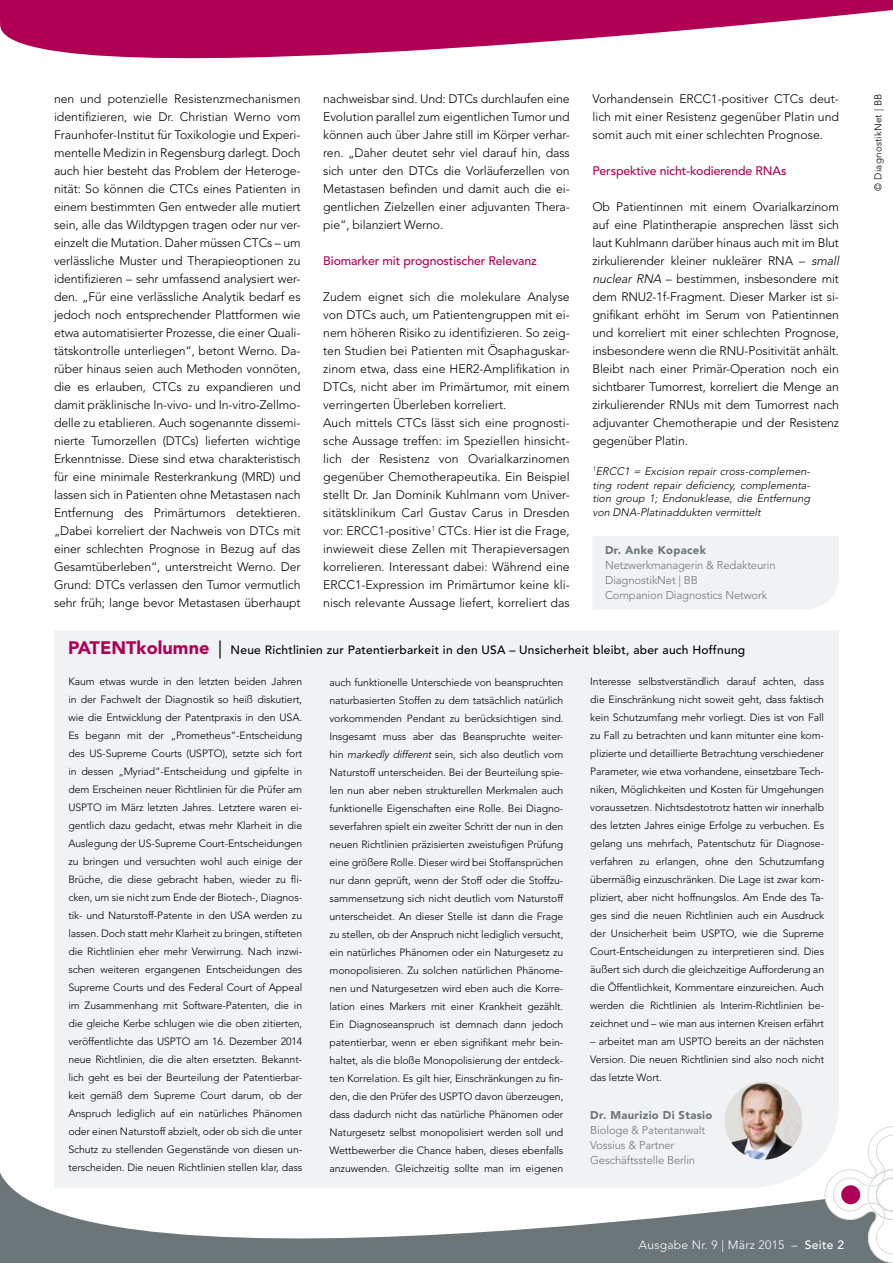
<style>
.page{position:relative;width:893px;height:1263px;background:#fff}
.page>*{position:absolute;margin:0;border:0;box-sizing:border-box;transform-origin:0 0}
.t1{font:300 12.3px/18px "Avenir LT Std";color:#000;text-align:justify}
.t2{font:500 12.3px "Avenir LT Std";letter-spacing:-.01em;color:#af0055}
.t3{font:500 12px "Avenir LT Std";letter-spacing:.02em;color:#000}
.t4{font:300 12px "Avenir LT Std";letter-spacing:.025em;color:#fff}
.t5{font:300 11.25px/15px "Avenir LT Std";letter-spacing:-.01em;color:#6c7678}
.t6{font:900 11.25px "Avenir LT Std";letter-spacing:.03em;color:#6c7678}
.t7{font:italic 300 10.8px/13.5px "Avenir LT Std";color:#000;text-align:justify}
.t8{font:300 10.5px/18px "Avenir LT Std";letter-spacing:-.01em;color:#000;text-align:justify}
.t9{font:300 9.75px "Avenir LT Std";letter-spacing:.025em;color:#000}
.s1{font-style:italic}
.s2{font-weight:900;font-size:18px;color:#af0055}
.s3{font-family:"Minion Pro";font-weight:400;font-size:18px}
.s4{font-weight:500}
</style>
<div class="page">
<div style="left:593px;top:536px;width:246px;height:73px;background:#f0f2f3"></div>
<svg style="left:0;top:1173px;width:824px;height:90px;fill:#6c7678"></svg>
<svg style="left:0;top:0;width:893px;height:59px;fill:#af0055"></svg>
<svg style="left:824px;top:1126px;width:69px;height:137px"></svg>
<div style="left:841px;top:1185px;width:19px;height:19px;background:#af0055;border-radius:50%"></div>
<div style="left:54px;top:631px;width:785px;height:557px;background:#f0f2f3"></div>
<img style="left:725px;top:1082px;width:77px;height:77px;border-radius:39px">
<p class="t1" style="left:54px;top:90px;width:248px">nen und potenzielle Resistenzmechanismen identifizieren, wie Dr. Christian Werno vom Fraunhofer-Institut für Toxikologie und Experi&shy;mentelle Medizin in Regensburg darlegt. Doch auch hier besteht das Problem der Heteroge&shy;nität: So können die CTCs eines Patienten in einem bestimmten Gen entweder alle mutiert sein, alle das Wildtypgen tragen oder nur ver&shy;einzelt die Mutation. Daher müssen CTCs – um verlässliche Muster und Therapieoptionen zu identifizieren – sehr umfassend analysiert wer&shy;den. „Für eine verlässliche Analytik bedarf es jedoch noch entsprechender Plattformen wie etwa automatisierter Prozesse, die einer Quali&shy;tätskontrolle unterliegen“, betont Werno. Da&shy;rüber hinaus seien auch Methoden vonnöten, die es erlauben, CTCs zu expandieren und damit präklinische In-vivo- und In-vitro-Zellmo&shy;delle zu etablieren. Auch sogenannte dissemi&shy;nierte Tumorzellen (DTCs) lieferten wichtige Erkenntnisse. Diese sind etwa charakteristisch für eine minimale Resterkrankung (MRD) und lassen sich in Patienten ohne Metastasen nach Entfernung des Primärtumors detektieren. „Dabei korreliert der Nachweis von DTCs mit einer schlechten Prognose in Bezug auf das Gesamtüberleben“, unterstreicht Werno. Der Grund: DTCs verlassen den Tumor vermutlich sehr früh; lange bevor Metastasen überhaupt</p>
<p class="t1" style="left:592px;top:89px;width:248px">Vorhandensein ERCC1-positiver CTCs deut&shy;lich mit einer Resistenz gegenüber Platin und somit auch mit einer schlechten Prognose.</p>
<p class="t1" style="left:323px;top:90px;width:248px">nachweisbar sind. Und: DTCs durchlaufen eine Evolution parallel zum eigentlichen Tumor und können auch über Jahre still im Körper verhar&shy;ren. „Daher deutet sehr viel darauf hin, dass sich unter den DTCs die Vorläuferzellen von Metastasen befinden und damit auch die ei&shy;gentlichen Zielzellen einer adjuvanten Thera&shy;pie“, bilanziert Werno.</p>
<p class="t2" style="left:323px;top:253px;width:215px">Biomarker mit prognostischer Relevanz</p>
<p class="t1" style="left:323px;top:288px;width:248px;text-align:left">Zudem eignet sich die molekulare Analyse von DTCs auch, um Patientengruppen mit ei&shy;nem höheren Risiko zu identifizieren. So zeig&shy;ten Studien bei Patienten mit Ösaphaguskar&shy;zinom etwa, dass eine HER2-Amplifikation in DTCs, nicht aber im Primärtumor, mit einem verringerten Überleben korreliert.<br>Auch mittels CTCs lässt sich eine prognosti&shy;sche Aussage treffen: im Speziellen hinsicht&shy;lich der Resistenz von Ovarialkarzinomen gegenüber Chemotherapeutika. Ein Beispiel stellt Dr. Jan Dominik Kuhlmann vom Univer&shy;sitätsklinikum Carl Gustav Carus in Dresden vor: ERCC1-positive<sup>1</sup> CTCs. Hier ist die Frage, inwieweit diese Zellen mit Therapieversagen korrelieren. Interessant dabei: Während eine ERCC1-Expression im Primärtumor keine kli&shy;nisch relevante Aussage liefert, korreliert das</p>
<p class="t2" style="left:592px;top:163px;width:196px">Perspektive nicht-kodierende RNAs</p>
<p class="t1" style="left:592px;top:197px;width:251px;text-align:left">Ob Patientinnen mit einem Ovarialkarzinom auf eine Platintherapie ansprechen lässt sich laut Kuhlmann darüber hinaus auch mit im Blut zirkulierender kleiner nukleärer RNA – <span class="s1">small nuclear RNA</span> – bestimmen, insbesondere mit dem RNU2-1f-Fragment. Dieser Marker ist si&shy;gnifikant erhöht im Serum von Patientinnen und korreliert mit einer schlechten Prognose, insbesondere wenn die RNU-Positivität anhält.<br>Bleibt nach einer Primär-Operation noch ein sichtbarer Tumorrest, korreliert die Menge an zirkulierender RNUs mit dem Tumorrest nach adjuvanter Chemotherapie und der Resistenz gegenüber Platin.</p>
<p class="t7" style="left:592px;top:465px;width:221px"><sup>1</sup>ERCC1 = Excision repair cross-complemen&shy;ting rodent repair deficiency, complementa&shy;tion group 1; Endonuklease, die Entfernung von DNA-Platinaddukten vermittelt</p>
<p class="t6" style="left:605px;top:543px;width:102px">Dr. Anke Kopacek</p>
<p class="t5" style="left:605px;top:558px;width:172px">Netzwerkmanagerin &amp; Redakteurin<br>DiagnostikNet | BB<br>Companion Diagnostics Network</p>
<p class="t3" style="left:68px;top:643px;width:679px"><span class="s2">PATENTkolumne</span> <span class="s3">|</span> Neue Richtlinien zur Patentierbarkeit in den USA – Unsicherheit bleibt, aber auch Hoffnung</p>
<p class="t8" style="left:68px;top:673px;width:235px">Kaum etwas wurde in den letzten beiden Jahren in der Fachwelt der Diagnostik so heiß diskutiert, wie die Entwicklung der Patentpraxis in den USA.<br>Es begann mit der „Prometheus“-Entscheidung des US-Supreme Courts (USPTO), setzte sich fort in dessen „Myriad“-Entscheidung und gipfelte in dem Erscheinen neuer Richtlinien für die Prüfer am USPTO im März letzten Jahres. Letztere waren ei&shy;gentlich dazu gedacht, etwas mehr Klarheit in die Auslegung der US-Supreme Court-Entscheidungen zu bringen und versuchten wohl auch einige der Brüche, die diese gebracht haben, wieder zu fli&shy;cken, um sie nicht zum Ende der Biotech-, Diagnos&shy;tik- und Naturstoff-Patente in den USA werden zu lassen. Doch statt mehr Klarheit zu bringen, stifteten die Richtlinien eher mehr Verwirrung. Nach inzwi&shy;schen weiteren ergangenen Entscheidungen des Supreme Courts und des Federal Court of Appeal im Zusammenhang mit Software-Patenten, die in die gleiche Kerbe schlugen wie die oben zitierten, veröffentlichte das USPTO am 16. Dezember 2014 neue Richtlinien, die die alten ersetzten. Bekannt&shy;lich geht es bei der Beurteilung der Patentierbar&shy;keit gemäß dem Supreme Court darum, ob der Anspruch lediglich auf ein natürliches Phänomen oder einen Naturstoff abzielt, oder ob sich die unter Schutz zu stellenden Gegenstände von diesen un&shy;terscheiden. Die neuen Richtlinien stellen klar, dass</p>
<p class="t8" style="left:590px;top:673px;width:235px">Interesse selbstverständlich darauf achten, dass die Einschränkung nicht soweit geht, dass faktisch kein Schutzumfang mehr vorliegt. Dies ist von Fall zu Fall zu betrachten und kann mitunter eine kom&shy;plizierte und detaillierte Betrachtung verschiedener Parameter, wie etwa vorhandene, einsetzbare Tech&shy;niken, Möglichkeiten und Kosten für Umgehungen voraussetzen. Nichtsdestotrotz hatten wir innerhalb des letzten Jahres einige Erfolge zu verbuchen. Es gelang uns mehrfach, Patentschutz für Diagnose&shy;verfahren zu erlangen, ohne den Schutzumfang übermäßig einzuschränken. Die Lage ist zwar kom&shy;pliziert, aber nicht hoffnungslos. Am Ende des Ta&shy;ges sind die neuen Richtlinien auch ein Ausdruck der Unsicherheit beim USPTO, wie die Supreme Court-Entscheidungen zu interpretieren sind. Dies äußert sich durch die gleichzeitige Aufforderung an die Öffentlichkeit, Kommentare einzureichen. Auch werden die Richtlinien als Interim-Richtlinien be&shy;zeichnet und – wie man aus internen Kreisen erfährt</p>
<p class="t8" style="left:330px;top:673px;width:235px">auch funktionelle Unterschiede von beanspruchten naturbasierten Stoffen zu dem tatsächlich natürlich vorkommenden Pendant zu berücksichtigen sind.<br>Insgesamt muss aber das Beanspruchte weiter&shy;hin <span class="s1">markedly different</span> sein, sich also deutlich vom Naturstoff unterscheiden. Bei der Beurteilung spie&shy;len nun aber neben strukturellen Merkmalen auch funktionelle Eigenschaften eine Rolle. Bei Diagno&shy;severfahren spielt ein zweiter Schritt der nun in den neuen Richtlinien präzisierten zweistufigen Prüfung eine größere Rolle. Dieser wird bei Stoffansprüchen nur dann geprüft, wenn der Stoff oder die Stoffzu&shy;sammensetzung sich nicht deutlich vom Naturstoff unterscheidet. An dieser Stelle ist dann die Frage zu stellen, ob der Anspruch nicht lediglich versucht, ein natürliches Phänomen oder ein Naturgesetz zu monopolisieren. Zu solchen natürlichen Phänome&shy;nen und Naturgesetzen wird eben auch die Korre&shy;lation eines Markers mit einer Krankheit gezählt.<br>Ein Diagnoseanspruch ist demnach dann jedoch patentierbar, wenn er eben signifikant mehr bein&shy;haltet, als die bloße Monopolisierung der entdeck&shy;ten Korrelation. Es gilt hier, Einschränkungen zu fin&shy;den, die den Prüfer des USPTO davon überzeugen, dass dadurch nicht das natürliche Phänomen oder Naturgesetz selbst monopolisiert werden soll und Wettbewerber die Chance haben, dieses ebenfalls anzuwenden. Gleichzeitig sollte man im eigenen</p>
<p class="t8" style="left:590px;top:1033px;width:235px">– arbeitet man am USPTO bereits an der nächsten Version. Die neuen Richtlinien sind also noch nicht das letzte Wort.</p>
<p class="t6" style="left:590px;top:1109px;width:124px">Dr. Maurizio Di Stasio</p>
<p class="t5" style="left:590px;top:1123px;width:116px">Biologe &amp; Patentanwalt<br>Vossius &amp; Partner<br>Geschäftsstelle Berlin</p>
<p class="t4" style="left:639px;top:1237px;width:207px">Ausgabe Nr. 9 | März 2015 – <span class="s4">Seite 2</span></p>
<p class="t9" style="left:872px;top:191px;width:98px;rotate:-90deg">© DiagnostikNet | BB</p>
</div>
